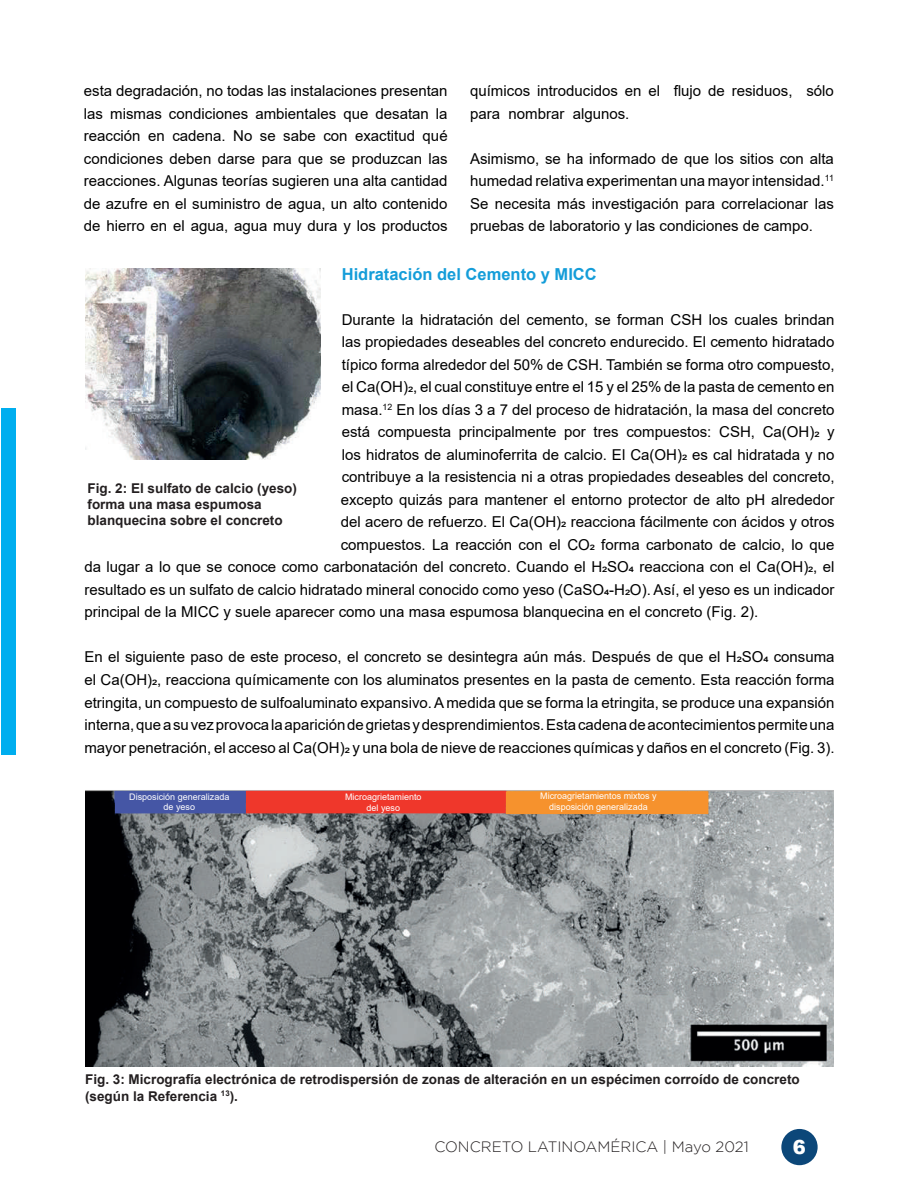
<style>
.page{position:relative;width:919px;height:1187px;background:#fff}
.page>*{position:absolute;margin:0;border:0;box-sizing:border-box;transform-origin:0 0}
.t1{font:900 19.5px "Arial";color:#fff}
.t2{font:700 16.5px "Arial";color:#149dd9}
.t3{font:15px/22.5px "Arial";color:#000001;text-align:justify}
.t4{font:300 15px "Gotham";color:#231f20}
.t5{font:700 13.5px/16.2px "Arial";color:#231f20}
.t6{font:9px/10.8px "Arial";color:#fff;text-align:center}
</style>
<div class="page">
<div style="left:781px;top:1128px;width:36px;height:37px;background:#0c4779;border-radius:50%"></div>
<img style="left:85px;top:790px;width:748px;height:276px">
<div style="left:1px;top:408px;width:15px;height:347px;background:#00aeef"></div>
<img style="left:85px;top:268px;width:235px;height:191px">
<div style="left:115px;top:791px;width:131px;height:22px;background:#4556a5"></div>
<div style="left:246px;top:790px;width:260px;height:23px;background:#ef372b;border:2px solid #ef372b"></div>
<div style="left:506px;top:791px;width:202px;height:23px;background:#f6922d"></div>
<p class="t3" style="left:84px;top:79px;width:365px">esta degradación, no todas las instalaciones presentan las mismas condiciones ambientales que desatan la reacción en cadena. No se sabe con exactitud qué condiciones deben darse para que se produzcan las reacciones. Algunas teorías sugieren una alta cantidad de azufre en el suministro de agua, un alto contenido de hierro en el agua, agua muy dura y los productos</p>
<p class="t3" style="left:470px;top:79px;width:365px">químicos introducidos en el flujo de residuos, sólo para nombrar algunos.</p>
<p class="t3" style="left:470px;top:147px;width:365px">Asimismo, se ha informado de que los sitios con alta humedad relativa experimentan una mayor intensidad.<sup>11<br></sup>Se necesita más investigación para correlacionar las pruebas de laboratorio y las condiciones de campo.</p>
<p class="t2" style="left:342px;top:262px;width:256px">Hidratación del Cemento y MICC</p>
<p class="t3" style="left:342px;top:308px;width:494px">Durante la hidratación del cemento, se forman CSH los cuales brindan</p>
<p class="t3" style="left:342px;top:330px;width:494px">las propiedades deseables del concreto endurecido. El cemento hidratado</p>
<p class="t3" style="left:342px;top:353px;width:494px">típico forma alrededor del 50% de CSH. También se forma otro compuesto,</p>
<p class="t3" style="left:342px;top:375px;width:494px">el Ca(OH)2, el cual constituye entre el 15 y el 25% de la pasta de cemento en</p>
<p class="t3" style="left:342px;top:398px;width:494px">masa.<sup>12</sup> En los días 3 a 7 del proceso de hidratación, la masa del concreto</p>
<p class="t3" style="left:342px;top:420px;width:494px">está compuesta principalmente por tres compuestos: CSH, Ca(OH)2 y</p>
<p class="t3" style="left:342px;top:443px;width:494px">los hidratos de aluminoferrita de calcio. El Ca(OH)2 es cal hidratada y no</p>
<p class="t3" style="left:342px;top:465px;width:494px">contribuye a la resistencia ni a otras propiedades deseables del concreto,</p>
<p class="t3" style="left:341px;top:488px;width:495px">excepto quizás para mantener el entorno protector de alto pH alrededor</p>
<p class="t3" style="left:341px;top:510px;width:495px">del acero de refuerzo. El Ca(OH)2 reacciona fácilmente con ácidos y otros</p>
<p class="t3" style="left:341px;top:533px;width:495px">compuestos. La reacción con el CO2 forma carbonato de calcio, lo que</p>
<p class="t3" style="left:84px;top:555px;width:751px">da lugar a lo que se conoce como carbonatación del concreto. Cuando el H2SO4 reacciona con el Ca(OH)2, el</p>
<p class="t3" style="left:84px;top:578px;width:751px">resultado es un sulfato de calcio hidratado mineral conocido como yeso (CaSO4-H2O). Así, el yeso es un indicador</p>
<p class="t3" style="left:84px;top:600px;width:675px">principal de la MICC y suele aparecer como una masa espumosa blanquecina en el concreto (Fig. 2).</p>
<p class="t3" style="left:84px;top:645px;width:751px">En el siguiente paso de este proceso, el concreto se desintegra aún más. Después de que el H2SO4 consuma el Ca(OH)2, reacciona químicamente con los aluminatos presentes en la pasta de cemento. Esta reacción forma etringita, un compuesto de sulfoaluminato expansivo. A medida que se forma la etringita, se produce una expansión interna, que a su vez provoca la aparición de grietas y desprendimientos. Esta cadena de acontecimientos permite una mayor penetración, el acceso al Ca(OH)2 y una bola de nieve de reacciones químicas y daños en el concreto (Fig. 3).</p>
<p class="t5" style="left:87px;top:480px;width:211px">Fig. 2: El sulfato de calcio (yeso) forma una masa espumosa blanquecina sobre el concreto</p>
<p class="t6" style="left:129px;top:791px;width:102px">Disposición generalizada de yeso</p>
<p class="t6" style="left:345px;top:791px;width:78px">Microagrietamiento del yeso</p>
<p class="t6" style="left:540px;top:790px;width:118px">Microagrietamientos mixtos y disposición generalizada</p>
<p class="t5" style="left:85px;top:1071px;width:716px">Fig. 3: Micrografía electrónica de retrodispersión de zonas de alteración en un espécimen corroído de concreto (según la Referencia <sup>13</sup>).</p>
<p class="t4" style="left:434px;top:1137px;width:316px">CONCRETO LATINOAMÉRICA | Mayo 2021</p>
<h1 class="t1" style="left:792px;top:1132px;width:15px">6</h1>
</div>
